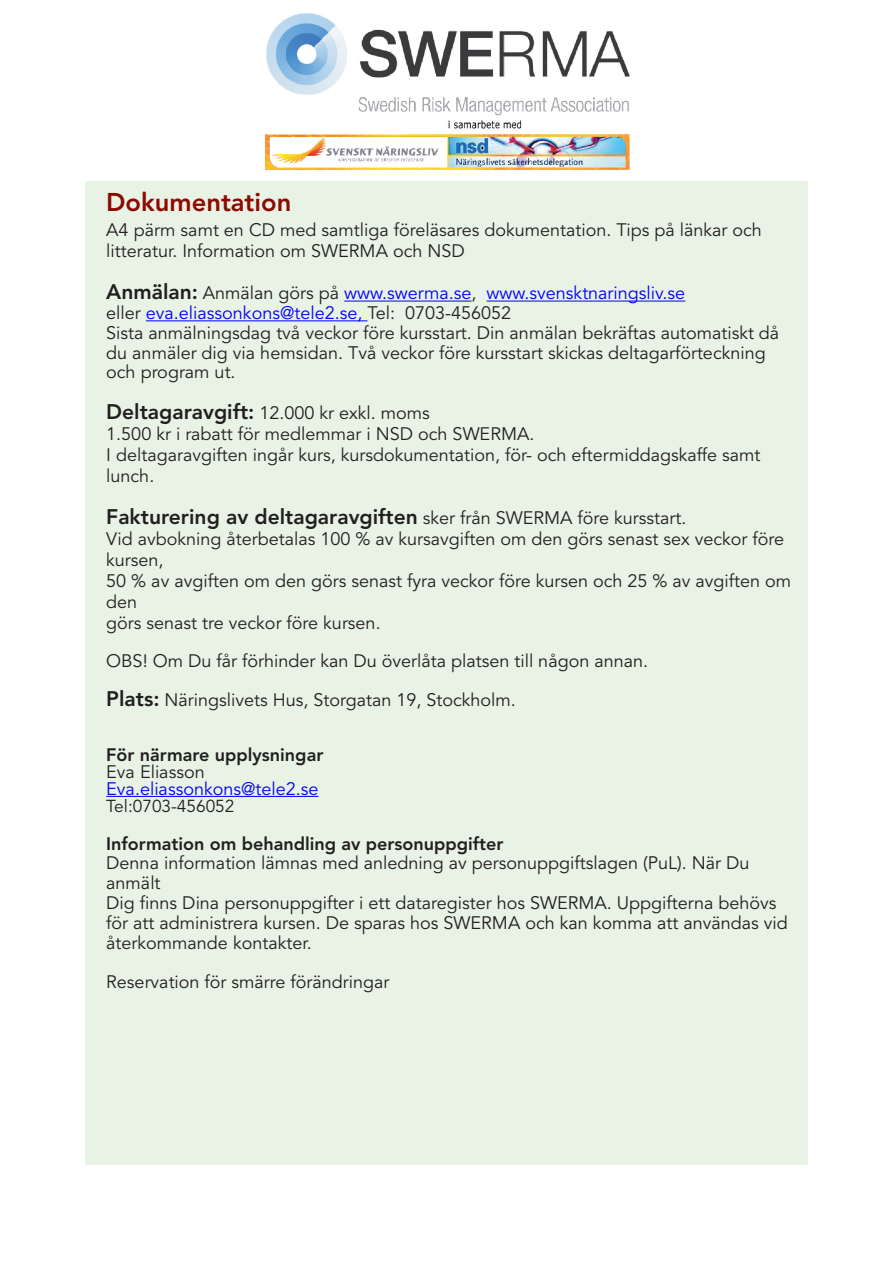
<style>
.page{position:relative;width:893px;height:1263px;background:#fff}
.page>*{position:absolute;margin:0;border:0;box-sizing:border-box;transform-origin:0 0}
.t1{font:800 25.5px "Avenir";color:#8b0a02}
.t2{font:800 21px "Avenir";color:#231f20}
.t3{font:18px/21px "Avenir";color:#231f20}
.t4{font:18px/19.8px "Avenir";color:#221e1f}
.t5{font:800 18px "Avenir";color:#221e1f}
.t6{font:18px "Avenir";color:#00f}
.t7{font:17.25px "Avenir";color:#221e1f}
.s1{font-weight:800;font-size:21px;color:#221e1f}
.s2{color:#221e1f}
.s3{color:#00f}
.s4{font-weight:800;font-size:21px}
.s5{font-weight:400;font-size:18px}
</style>
<div class="page">
<img style="left:265px;top:13px;width:365px;height:157px">
<div style="left:85px;top:181px;width:723px;height:984px;background:#e8f2e5"></div>
<hr style="left:344px;top:301px;width:128px;height:1px;background:#00f">
<hr style="left:487px;top:301px;width:198px;height:1px;background:#00f">
<hr style="left:146px;top:320px;width:221px;height:1px;background:#00f">
<hr style="left:106px;top:796px;width:212px;height:1px;background:#00f">
<h1 class="t1" style="left:106px;top:187px;width:187px">Dokumentation</h1>
<p class="t3" style="left:106px;top:220px;width:657px">A4 pärm samt en CD med samtliga föreläsares dokumentation. Tips på länkar och litteratur. Information om SWERMA och NSD</p>
<p class="t3" style="left:106px;top:284px;width:674px;line-height:19.8px"><span class="s1">Anmälan:</span> <span class="s2">Anmälan görs på</span> <span class="s3">www.swerma.se</span><span class="s2">,</span> <span class="s3">www.svensktnaringsliv.se<br></span><span class="s2">eller</span> <span class="s3">eva.eliassonkons@tele2.se,</span> <span class="s2">Tel: 0703-456052<br></span>Sista anmälningsdag två veckor före kursstart. Din anmälan bekräftas automatiskt då du anmäler dig via hemsidan. Två veckor före kursstart skickas deltagarförteckning och program ut.</p>
<p class="t3" style="left:106px;top:403px;width:656px"><span class="s4">Deltagaravgift:</span> 12.000 kr exkl. moms<br>1.500 kr i rabatt för medlemmar i NSD och SWERMA.<br>I deltagaravgiften ingår kurs, kursdokumentation, för- och eftermiddagskaffe samt lunch.</p>
<p class="t2" style="left:106px;top:504px;width:582px">Fakturering av deltagaravgiften <span class="s5">sker från SWERMA före kursstart.</span></p>
<p class="t3" style="left:106px;top:529px;width:686px">Vid avbokning återbetalas 100 % av kursavgiften om den görs senast sex veckor före kursen,<br>50 % av avgiften om den görs senast fyra veckor före kursen och 25 % av avgiften om den<br>görs senast tre veckor före kursen.</p>
<p class="t4" style="left:106px;top:642px;width:543px;line-height:39px">OBS! Om Du får förhinder kan Du överlåta platsen till någon annan.<br><span class="s4">Plats:</span> Näringslivets Hus, Storgatan 19, Stockholm.</p>
<p class="t5" style="left:106px;top:744px;width:219px">För närmare upplysningar</p>
<p class="t4" style="left:106px;top:762px;width:100px">Eva Eliasson</p>
<p class="t6" style="left:106px;top:778px;width:214px">Eva.eliassonkons@tele2.se</p>
<p class="t7" style="left:106px;top:796px;width:130px">Tel:0703-456052</p>
<p class="t5" style="left:106px;top:833px;width:399px">Information om behandling av personuppgifter</p>
<p class="t4" style="left:106px;top:854px;width:683px">Denna information lämnas med anledning av personuppgiftslagen (PuL). När Du anmält<br>Dig finns Dina personuppgifter i ett dataregister hos SWERMA. Uppgifterna behövs för att administrera kursen. De sparas hos SWERMA och kan komma att användas vid återkommande kontakter.</p>
<p class="t4" style="left:106px;top:973px;width:285px">Reservation för smärre förändringar</p>
</div>
